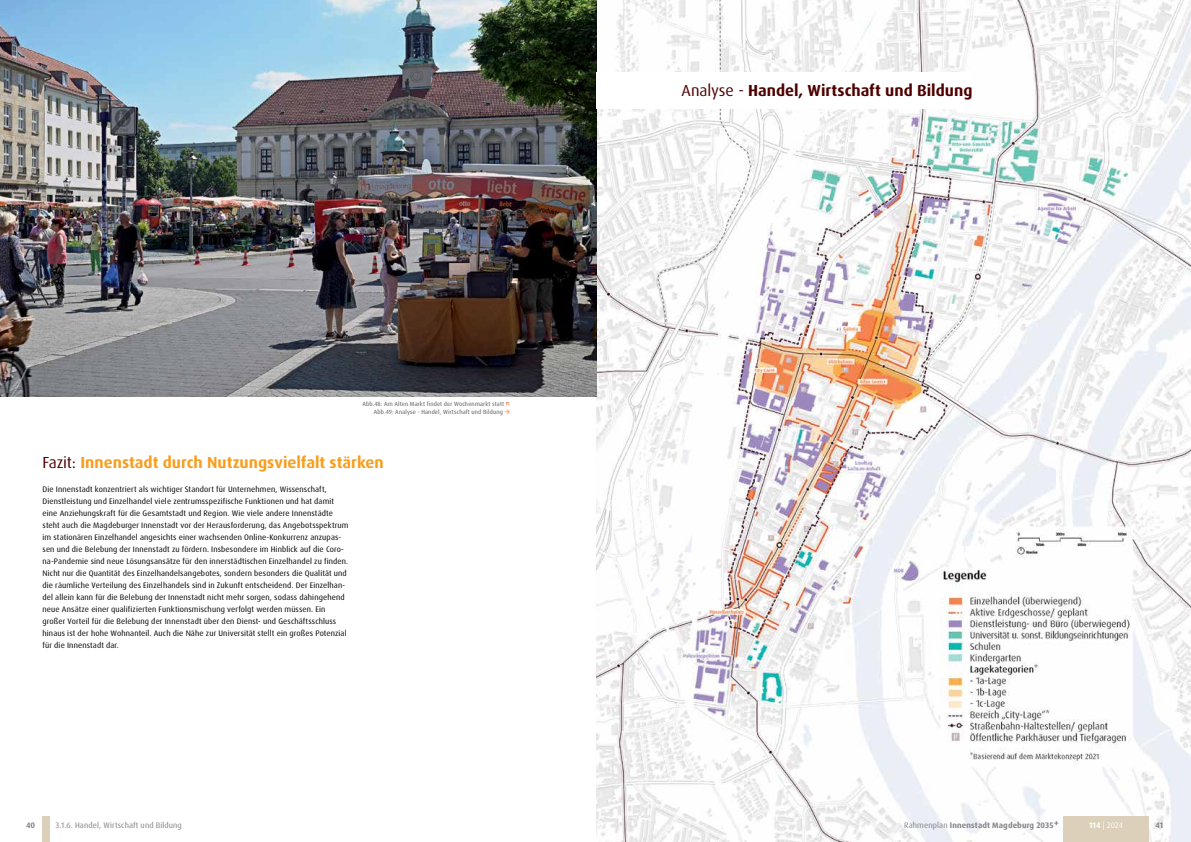
<style>
.page{position:relative;width:1191px;height:842px;background:#fff}
.page>*{position:absolute;margin:0;border:0;box-sizing:border-box;transform-origin:0 0}
.t1{font:700 16px "Dax Pro";color:#f99d1c}
.t2{font:700 16px "Dax Pro";color:#4e0000}
.t3{font:8px/12px "Dax Pro";letter-spacing:.015em;color:#000}
.t4{font:700 8px "Dax Pro";letter-spacing:.015em;color:#808285}
.t5{font:8px "Dax Pro";letter-spacing:.015em;color:#808285}
.t6{font:8px "Dax Pro";color:#fff}
.t7{font:6px/8px "Dax Pro";letter-spacing:.025em;color:#58595b}
.s1{color:#f47b44}
.s2{font-weight:400;color:#4e0000}
.s3{font-weight:400}
.s4{font-weight:700}
</style>
<div class="page">
<img style="left:596px;top:0;width:595px;height:842px">
<div style="left:1063px;top:816px;width:85px;height:26px;background:#dcd0ba"></div>
<div style="left:43px;top:816px;width:7px;height:26px;background:#dcd0ba"></div>
<svg style="left:1054px;top:821px;width:4px;height:4px"></svg>
<img style="left:0;top:0;width:596px;height:396px">
<div style="left:596px;top:72px;width:375px;height:36px;background:#fff"></div>
<p class="t7" style="left:374px;top:400px;width:138px;text-indent:-11px">Abb.48: Am Alten Markt findet der Wochenmarkt statt<br>Abb.49: Analyse - Handel, Wirtschaft und Bildung <span class="s1">→</span></p>
<h1 class="t1" style="left:43px;top:452px;width:343px"><span class="s2">Fazit:</span> Innenstadt durch Nutzungsvielfalt stärken</h1>
<p class="t3" style="left:43px;top:483px;width:307px">Die Innenstadt konzentriert als wichtiger Standort für Unternehmen, Wissenschaft, Dienstleistung und Einzelhandel viele zentrumsspezifische Funktionen und hat damit eine Anziehungskraft für die Gesamtstadt und Region. Wie viele andere Innenstädte steht auch die Magdeburger Innenstadt vor der Herausforderung, das Angebotsspektrum im stationären Einzelhandel angesichts einer wachsenden Online-Konkurrenz anzupas&shy;sen und die Belebung der Innenstadt zu fördern. Insbesondere im Hinblick auf die Coro&shy;na-Pandemie sind neue Lösungsansätze für den innerstädtischen Einzelhandel zu finden.<br>Nicht nur die Quantität des Einzelhandelsangebotes, sondern besonders die Qualität und die räumliche Verteilung des Einzelhandels sind in Zukunft entscheidend. Der Einzelhan&shy;del allein kann für die Belebung der Innenstadt nicht mehr sorgen, sodass dahingehend neue Ansätze einer qualifizierten Funktionsmischung verfolgt werden müssen. Ein großer Vorteil für die Belebung der Innenstadt über den Dienst- und Geschäftsschluss hinaus ist der hohe Wohnanteil. Auch die Nähe zur Universität stellt ein großes Potenzial für die Innenstadt dar.</p>
<h1 class="t2" style="left:681px;top:80px;width:292px"><span class="s3">Analyse -</span> Handel, Wirtschaft und Bildung</h1>
<p class="t4" style="left:26px;top:820px;width:11px">40</p>
<p class="t5" style="left:56px;top:820px;width:128px">3.1.6. Handel, Wirtschaft und Bildung</p>
<p class="t4" style="left:904px;top:820px;width:151px"><span class="s3">Rahmenplan</span> Innenstadt Magdeburg 2035</p>
<p class="t6" style="left:1089px;top:820px;width:35px"><span class="s4">114</span> | 2024</p>
<p class="t4" style="left:1155px;top:820px;width:9px">41</p>
</div>
